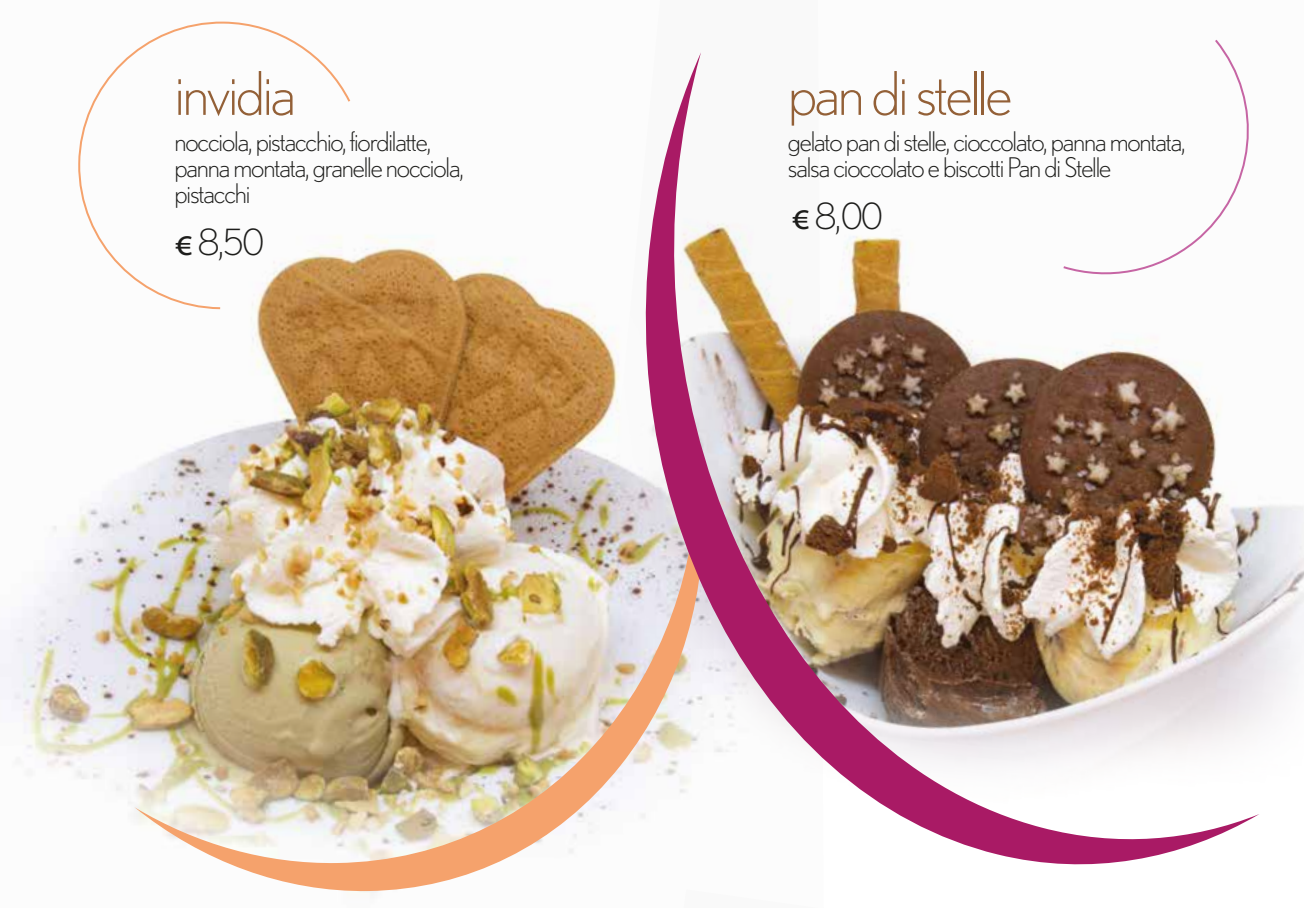
<style>
.page{position:relative;width:1304px;height:908px;background:#fff}
.page>*{position:absolute;margin:0;border:0;box-sizing:border-box;transform-origin:0 0}
.t1{font:300 60px "Nobel";letter-spacing:-.04em;color:#936037}
.t2{font:300 36px "Nobel";color:#1d1d1b}
.t3{font:300 27px/26px "Nobel";letter-spacing:-.04em;color:#1d1d1b}
.s1{font-family:"Myriad Pro";font-weight:400}
</style>
<div class="page">
<img style="left:0;top:235px;width:555px;height:660px">
<img style="left:555px;top:304px;width:749px;height:420px">
<img style="left:134px;top:444px;width:492px;height:447px">
<svg style="left:78px;top:21px;width:274px;height:289px"></svg>
<img style="left:626px;top:52px;width:633px;height:813px">
<img style="left:523px;top:889px;width:103px;height:6px">
<h1 class="t1" style="left:175px;top:59px;width:123px">invidia</h1>
<p class="t3" style="left:175px;top:128px;width:291px">nocciola, pistacchio, fiordilatte, panna montata, granelle nocciola, pistacchi</p>
<h2 class="t2" style="left:175px;top:221px;width:91px"><span class="s1">€</span> 8,50</h2>
<h1 class="t1" style="left:788px;top:59px;width:226px">pan di stelle</h1>
<p class="t3" style="left:788px;top:128px;width:399px">gelato pan di stelle, cioccolato, panna montata, salsa cioccolato e biscotti Pan di Stelle</p>
<h2 class="t2" style="left:792px;top:195px;width:93px"><span class="s1">€</span> 8,00</h2>
</div>
